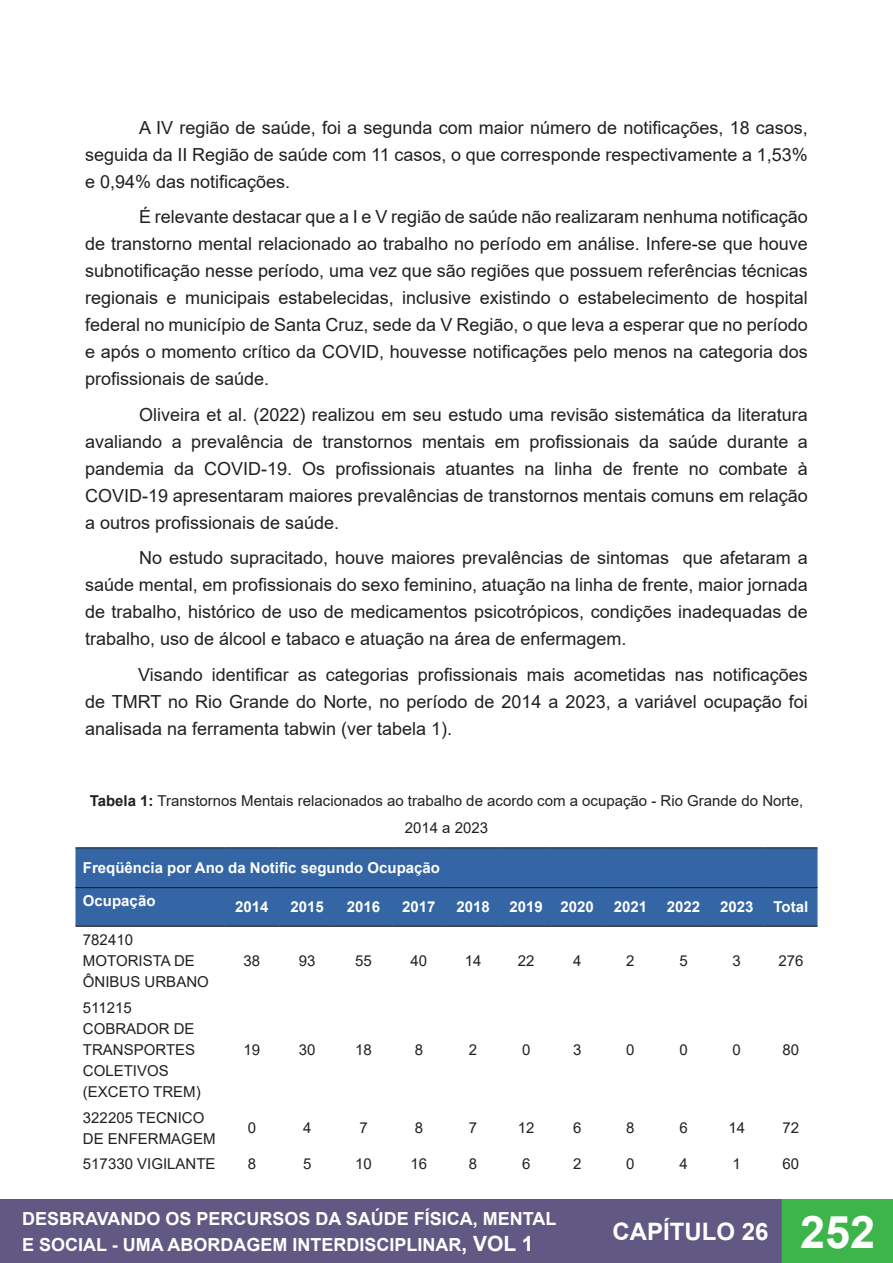
<style>
.page{position:relative;width:893px;height:1263px;background:#fff}
.page>*{position:absolute;margin:0;border:0;box-sizing:border-box;transform-origin:0 0}
.t1{font:700 45px "Arial";color:#fff}
.t2{font:700 24px "Arial";color:#fff}
.t3{font:18px/27px "Arial";color:#231f20;text-align:justify}
.t4{font:700 18px/26.5px "Arial";color:#fff}
.t5{font:15px/21px "Arial";color:#231f20}
.t6{font:700 15px "Arial";color:#fff}
.s1{font-weight:700}
.s2{font-size:21px}
</style>
<div class="page">
<div style="left:0;top:1200px;width:782px;height:63px;background:#615984"></div>
<div style="left:0;top:1199px;width:783px;height:64px;border:2px solid #615984"></div>
<div style="left:782px;top:1200px;width:111px;height:63px;background:#3db54a"></div>
<div style="left:782px;top:1199px;width:111px;height:64px;border:2px solid #3db54a"></div>
<div style="left:75px;top:848px;width:742px;height:78px;background:#3465a4"></div>
<hr style="left:75px;top:847px;width:149px;height:1px;background:#231f20">
<hr style="left:224px;top:847px;width:56px;height:1px;background:#231f20">
<hr style="left:280px;top:847px;width:55px;height:1px;background:#231f20">
<hr style="left:335px;top:847px;width:57px;height:1px;background:#231f20">
<hr style="left:392px;top:847px;width:53px;height:1px;background:#231f20">
<hr style="left:445px;top:847px;width:56px;height:1px;background:#231f20">
<hr style="left:501px;top:847px;width:51px;height:1px;background:#231f20">
<hr style="left:552px;top:847px;width:51px;height:1px;background:#231f20">
<hr style="left:603px;top:847px;width:55px;height:1px;background:#231f20">
<hr style="left:658px;top:847px;width:51px;height:1px;background:#231f20">
<hr style="left:709px;top:847px;width:55px;height:1px;background:#231f20">
<hr style="left:764px;top:847px;width:53px;height:1px;background:#231f20">
<hr style="left:75px;top:887px;width:149px;height:1px;background:#231f20">
<hr style="left:224px;top:887px;width:56px;height:1px;background:#231f20">
<hr style="left:280px;top:887px;width:55px;height:1px;background:#231f20">
<hr style="left:335px;top:887px;width:57px;height:1px;background:#231f20">
<hr style="left:392px;top:887px;width:53px;height:1px;background:#231f20">
<hr style="left:445px;top:887px;width:56px;height:1px;background:#231f20">
<hr style="left:501px;top:887px;width:51px;height:1px;background:#231f20">
<hr style="left:552px;top:887px;width:51px;height:1px;background:#231f20">
<hr style="left:603px;top:887px;width:55px;height:1px;background:#231f20">
<hr style="left:658px;top:887px;width:51px;height:1px;background:#231f20">
<hr style="left:709px;top:887px;width:55px;height:1px;background:#231f20">
<hr style="left:764px;top:887px;width:53px;height:1px;background:#231f20">
<hr style="left:75px;top:926px;width:149px;height:1px;background:#231f20">
<hr style="left:224px;top:926px;width:56px;height:1px;background:#231f20">
<hr style="left:280px;top:926px;width:55px;height:1px;background:#231f20">
<hr style="left:335px;top:926px;width:57px;height:1px;background:#231f20">
<hr style="left:392px;top:926px;width:53px;height:1px;background:#231f20">
<hr style="left:445px;top:926px;width:56px;height:1px;background:#231f20">
<hr style="left:501px;top:926px;width:51px;height:1px;background:#231f20">
<hr style="left:552px;top:926px;width:51px;height:1px;background:#231f20">
<hr style="left:603px;top:926px;width:55px;height:1px;background:#231f20">
<hr style="left:658px;top:926px;width:51px;height:1px;background:#231f20">
<hr style="left:709px;top:926px;width:55px;height:1px;background:#231f20">
<hr style="left:764px;top:926px;width:53px;height:1px;background:#231f20">
<p class="t3" style="left:85px;top:114px;width:724px;text-indent:54px">A IV região de saúde, foi a segunda com maior número de notificações, 18 casos, seguida da II Região de saúde com 11 casos, o que corresponde respectivamente a 1,53% e 0,94% das notificações.</p>
<p class="t3" style="left:85px;top:203px;width:724px;text-indent:54px">É relevante destacar que a I e V região de saúde não realizaram nenhuma notificação de transtorno mental relacionado ao trabalho no período em análise. Infere-se que houve subnotificação nesse período, uma vez que são regiões que possuem referências técnicas regionais e municipais estabelecidas, inclusive existindo o estabelecimento de hospital federal no município de Santa Cruz, sede da V Região, o que leva a esperar que no período e após o momento crítico da COVID, houvesse notificações pelo menos na categoria dos profissionais de saúde.</p>
<p class="t3" style="left:85px;top:401px;width:724px;text-indent:54px">Oliveira et al. (2022) realizou em seu estudo uma revisão sistemática da literatura avaliando a prevalência de transtornos mentais em profissionais da saúde durante a pandemia da COVID-19. Os profissionais atuantes na linha de frente no combate à COVID-19 apresentaram maiores prevalências de transtornos mentais comuns em relação a outros profissionais de saúde.</p>
<p class="t3" style="left:85px;top:544px;width:724px;text-indent:54px">No estudo supracitado, houve maiores prevalências de sintomas que afetaram a saúde mental, em profissionais do sexo feminino, atuação na linha de frente, maior jornada de trabalho, histórico de uso de medicamentos psicotrópicos, condições inadequadas de trabalho, uso de álcool e tabaco e atuação na área de enfermagem.</p>
<p class="t3" style="left:85px;top:661px;width:724px;text-indent:53px">Visando identificar as categorias profissionais mais acometidas nas notificações de TMRT no Rio Grande do Norte, no período de 2014 a 2023, a variável ocupação foi analisada na ferramenta tabwin (ver tabela 1).</p>
<p class="t5" style="left:90px;top:787px;width:715px;line-height:27px;text-align:center"><span class="s1">Tabela 1:</span> Transtornos Mentais relacionados ao trabalho de acordo com a ocupação - Rio Grande do Norte,<br>2014 a 2023</p>
<p class="t6" style="left:83px;top:857px;width:359px">Freqüência por Ano da Notific segundo Ocupação</p>
<p class="t6" style="left:83px;top:890px;width:74px">Ocupação</p>
<p class="t6" style="left:235px;top:896px;width:35px">2014</p>
<p class="t6" style="left:291px;top:896px;width:35px">2015</p>
<p class="t6" style="left:347px;top:896px;width:35px">2016</p>
<p class="t6" style="left:402px;top:896px;width:35px">2017</p>
<p class="t6" style="left:456px;top:896px;width:35px">2018</p>
<p class="t6" style="left:509px;top:896px;width:35px">2019</p>
<p class="t6" style="left:561px;top:896px;width:35px">2020</p>
<p class="t6" style="left:614px;top:896px;width:35px">2021</p>
<p class="t6" style="left:667px;top:896px;width:35px">2022</p>
<p class="t6" style="left:720px;top:896px;width:35px">2023</p>
<p class="t6" style="left:774px;top:896px;width:36px">Total</p>
<p class="t5" style="left:83px;top:929px;width:127px">782410<br>MOTORISTA DE<br>ÔNIBUS URBANO</p>
<p class="t5" style="left:244px;top:950px;width:18px">38</p>
<p class="t5" style="left:299px;top:950px;width:18px">93</p>
<p class="t5" style="left:355px;top:950px;width:18px">55</p>
<p class="t5" style="left:410px;top:950px;width:18px">40</p>
<p class="t5" style="left:465px;top:950px;width:18px">14</p>
<p class="t5" style="left:518px;top:950px;width:18px">22</p>
<p class="t5" style="left:573px;top:950px;width:10px">4</p>
<p class="t5" style="left:626px;top:950px;width:10px">2</p>
<p class="t5" style="left:679px;top:950px;width:10px">5</p>
<p class="t5" style="left:732px;top:950px;width:10px">3</p>
<p class="t5" style="left:778px;top:950px;width:27px">276</p>
<p class="t5" style="left:83px;top:997px;width:119px">511215<br>COBRADOR DE<br>TRANSPORTES<br>COLETIVOS (EXCETO TREM)</p>
<p class="t5" style="left:244px;top:1039px;width:18px">19</p>
<p class="t5" style="left:299px;top:1039px;width:18px">30</p>
<p class="t5" style="left:355px;top:1039px;width:18px">18</p>
<p class="t5" style="left:415px;top:1039px;width:10px">8</p>
<p class="t5" style="left:469px;top:1039px;width:10px">2</p>
<p class="t5" style="left:522px;top:1039px;width:10px">0</p>
<p class="t5" style="left:573px;top:1039px;width:10px">3</p>
<p class="t5" style="left:626px;top:1039px;width:10px">0</p>
<p class="t5" style="left:679px;top:1039px;width:10px">0</p>
<p class="t5" style="left:732px;top:1039px;width:10px">0</p>
<p class="t5" style="left:783px;top:1039px;width:18px">80</p>
<p class="t5" style="left:83px;top:1107px;width:134px">322205 TECNICO<br>DE ENFERMAGEM</p>
<p class="t5" style="left:248px;top:1117px;width:10px">0</p>
<p class="t5" style="left:303px;top:1117px;width:10px">4</p>
<p class="t5" style="left:359px;top:1117px;width:10px">7</p>
<p class="t5" style="left:415px;top:1117px;width:10px">8</p>
<p class="t5" style="left:469px;top:1117px;width:10px">7</p>
<p class="t5" style="left:518px;top:1117px;width:18px">12</p>
<p class="t5" style="left:573px;top:1117px;width:10px">6</p>
<p class="t5" style="left:626px;top:1117px;width:10px">8</p>
<p class="t5" style="left:679px;top:1117px;width:10px">6</p>
<p class="t5" style="left:728px;top:1117px;width:18px">14</p>
<p class="t5" style="left:783px;top:1117px;width:18px">72</p>
<p class="t5" style="left:83px;top:1153px;width:134px">517330 VIGILANTE</p>
<p class="t5" style="left:248px;top:1153px;width:10px">8</p>
<p class="t5" style="left:303px;top:1153px;width:10px">5</p>
<p class="t5" style="left:355px;top:1153px;width:18px">10</p>
<p class="t5" style="left:410px;top:1153px;width:18px">16</p>
<p class="t5" style="left:469px;top:1153px;width:10px">8</p>
<p class="t5" style="left:522px;top:1153px;width:10px">6</p>
<p class="t5" style="left:573px;top:1153px;width:10px">2</p>
<p class="t5" style="left:626px;top:1153px;width:10px">0</p>
<p class="t5" style="left:679px;top:1153px;width:10px">4</p>
<p class="t5" style="left:732px;top:1153px;width:10px">1</p>
<p class="t5" style="left:783px;top:1153px;width:18px">60</p>
<p class="t4" style="left:22px;top:1205px;width:536px">DESBRAVANDO OS PERCURSOS DA SAÚDE FÍSICA, MENTAL<br>E SOCIAL - UMA ABORDAGEM INTERDISCIPLINAR<span class="s2">, VOL 1</span></p>
<h1 class="t1" style="left:800px;top:1200px;width:77px">252</h1>
<h2 class="t2" style="left:612px;top:1215px;width:158px">CAPÍTULO 26</h2>
</div>
